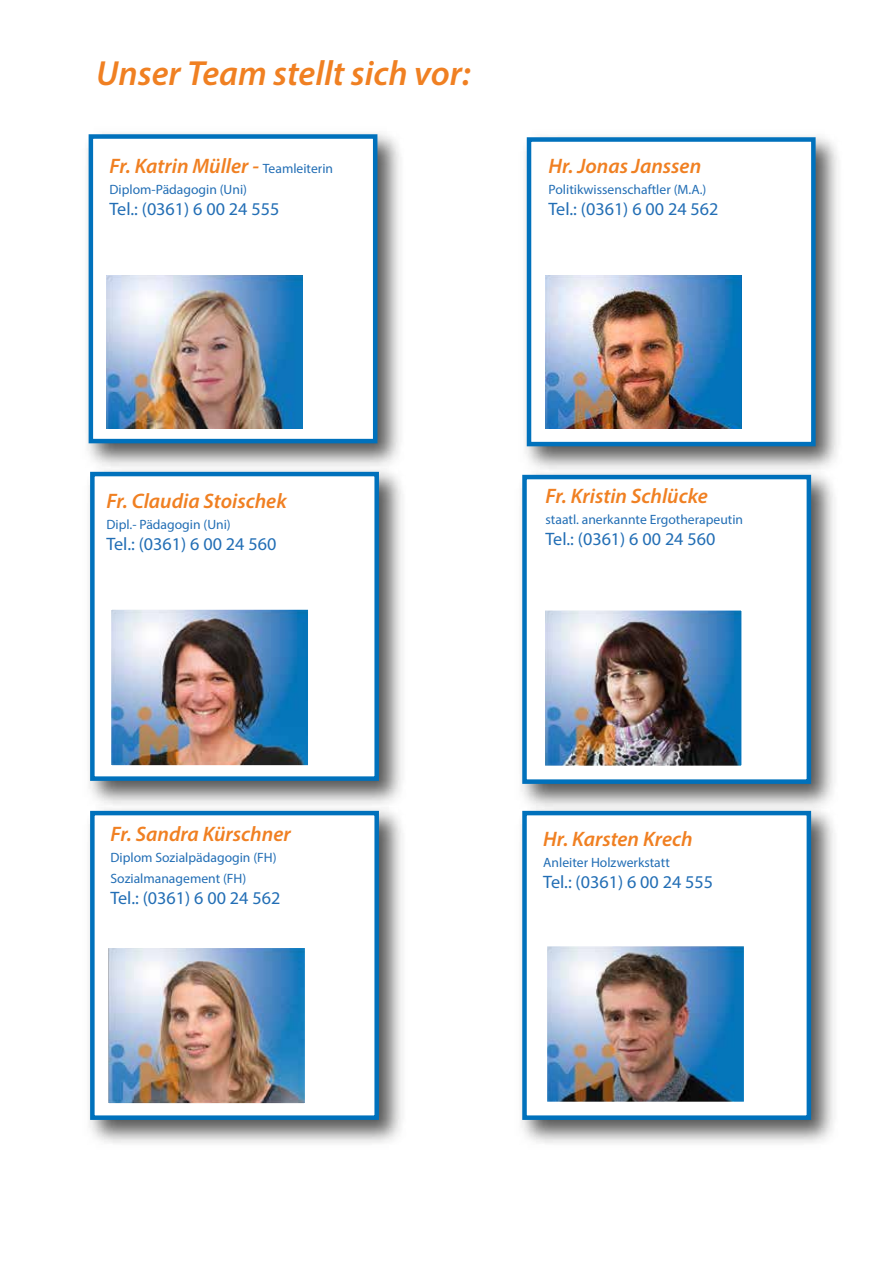
<style>
.page{position:relative;width:893px;height:1263px;background:#fff}
.page>*{position:absolute;margin:0;border:0;box-sizing:border-box;transform-origin:0 0}
.t1{font:italic 600 34.95px "Myriad Pro";color:#f08022}
.t2{font:italic 600 21px "Myriad Pro";color:#f08022}
.t3{font:18px "Myriad Pro";color:#226eb5}
.t4{font:13.5px/21px "Myriad Pro";color:#226eb5}
.s1{font-weight:400;font-style:normal;font-size:13.5px;color:#226eb5}
</style>
<div class="page">
<img style="left:521px;top:817px;width:312px;height:326px">
<div style="left:522px;top:811px;width:289px;height:309px;background:#fff;border:4px solid #0071bc"></div>
<img style="left:521px;top:479px;width:312px;height:338px">
<div style="left:522px;top:475px;width:289px;height:309px;background:#fff;border:4px solid #0071bc"></div>
<img style="left:89px;top:814px;width:312px;height:329px">
<div style="left:90px;top:811px;width:289px;height:309px;background:#fff;border:4px solid #0071bc"></div>
<img style="left:89px;top:476px;width:312px;height:338px">
<div style="left:90px;top:472px;width:289px;height:309px;background:#fff;border:4px solid #0071bc"></div>
<img style="left:110px;top:949px;width:193px;height:153px">
<div style="left:103px;top:942px;width:207px;height:167px;border:6px solid #fff"></div>
<img style="left:549px;top:948px;width:193px;height:152px">
<div style="left:542px;top:941px;width:207px;height:166px;border:6px solid #fff"></div>
<img style="left:546px;top:612px;width:194px;height:152px">
<div style="left:539px;top:605px;width:208px;height:166px;border:6px solid #fff"></div>
<img style="left:113px;top:611px;width:194px;height:153px">
<div style="left:106px;top:604px;width:208px;height:167px;border:6px solid #fff"></div>
<img style="left:522px;top:136px;width:315px;height:343px">
<div style="left:527px;top:137px;width:289px;height:309px;background:#fff;border:4px solid #0071bc"></div>
<img style="left:546px;top:275px;width:195px;height:154px">
<img style="left:87px;top:133px;width:312px;height:343px">
<div style="left:89px;top:134px;width:288px;height:309px;background:#fff;border:4px solid #0071bc"></div>
<img style="left:107px;top:275px;width:195px;height:154px">
<h1 class="t1" style="left:96px;top:51px;width:376px">Unser Team stellt sich vor:</h1>
<h2 class="t2" style="left:109px;top:152px;width:225px">Fr. Katrin Müller - <span class="s1">Teamleiterin</span></h2>
<p class="t4" style="left:110px;top:178px;width:139px">Diplom-Pädagogin (Uni)</p>
<h3 class="t3" style="left:109px;top:197px;width:171px">Tel.: (0361) 6 00 24 555</h3>
<h2 class="t2" style="left:548px;top:152px;width:154px">Hr. Jonas Janssen</h2>
<p class="t4" style="left:548px;top:178px;width:159px">Politikwissenschaftler (M.A.)</p>
<h3 class="t3" style="left:548px;top:197px;width:171px">Tel.: (0361) 6 00 24 562</h3>
<h2 class="t2" style="left:106px;top:487px;width:182px">Fr. Claudia Stoischek</h2>
<p class="t4" style="left:106px;top:514px;width:126px">Dipl.- Pädagogin (Uni)</p>
<h3 class="t3" style="left:106px;top:533px;width:171px">Tel.: (0361) 6 00 24 560</h3>
<h2 class="t2" style="left:545px;top:482px;width:164px">Fr. Kristin Schlücke</h2>
<p class="t4" style="left:545px;top:509px;width:199px">staatl. anerkannte Ergotherapeutin</p>
<h3 class="t3" style="left:545px;top:528px;width:171px">Tel.: (0361) 6 00 24 560</h3>
<h2 class="t2" style="left:110px;top:821px;width:182px">Fr. Sandra Kürschner</h2>
<p class="t4" style="left:110px;top:847px;width:168px">Diplom Sozialpädagogin (FH)<br>Sozialmanagement (FH)</p>
<h3 class="t3" style="left:110px;top:887px;width:171px">Tel.: (0361) 6 00 24 562</h3>
<h2 class="t2" style="left:543px;top:825px;width:151px">Hr. Karsten Krech</h2>
<p class="t4" style="left:543px;top:852px;width:128px">Anleiter Holzwerkstatt</p>
<h3 class="t3" style="left:543px;top:871px;width:171px">Tel.: (0361) 6 00 24 555</h3>
</div>
